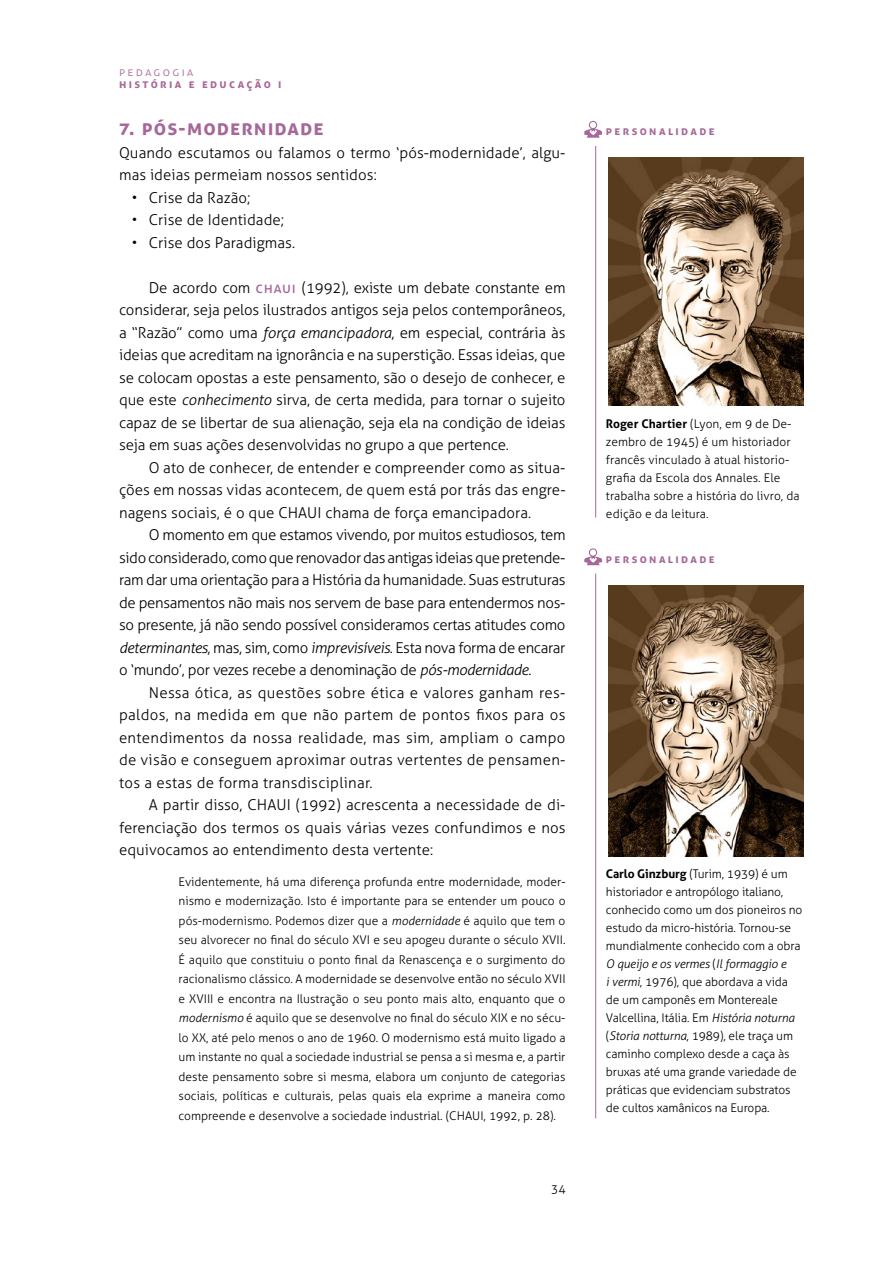
<style>
.page{position:relative;width:893px;height:1263px;background:#fff}
.page>*{position:absolute;margin:0;border:0;box-sizing:border-box;transform-origin:0 0}
.t1{font:700 21px "Aller";letter-spacing:.05em;color:#a66898}
.t2{font:300 15px/22.5px "Aller";letter-spacing:.005em;color:#000;text-align:justify}
.t3{font:300 12px/18px "Aller";letter-spacing:-.01em;color:#000}
.t4{font:700 12px "Aller";letter-spacing:.2em;color:#a66898}
.t5{font:300 12px "Aller";color:#a66898}
.s1{font-weight:400;color:#a66898}
.s2{font-style:italic}
.s3{font-weight:700}
</style>
<div class="page">
<svg style="left:584px;top:121px;width:18px;height:17px"></svg>
<hr style="left:595px;top:146px;width:1px;height:372px;background:#a66898">
<img style="left:608px;top:157px;width:196px;height:248px">
<svg style="left:584px;top:548px;width:18px;height:17px"></svg>
<hr style="left:595px;top:574px;width:1px;height:544px;background:#a66898">
<img style="left:608px;top:585px;width:196px;height:271px">
<p class="t5" style="left:119px;top:65px;width:76px">pedagogia</p>
<p class="t4" style="left:119px;top:77px;width:164px">h istó ria e educação i</p>
<h1 class="t1" style="left:119px;top:115px;width:204px">7. Pós-Modernidade</h1>
<p class="t2" style="left:119px;top:141px;width:448px">Quando escutamos ou falamos o termo ‘pós-modernidade’, algu&shy;mas ideias permeiam nossos sentidos:</p>
<p class="t2" style="left:132px;top:186px;width:120px">• Crise da Razão;</p>
<p class="t2" style="left:132px;top:208px;width:154px">• Crise de Identidade;</p>
<p class="t2" style="left:132px;top:231px;width:163px">• Crise dos Paradigmas.</p>
<p class="t2" style="left:149px;top:276px;width:133px">De acordo com <span class="s1">chaui</span></p>
<p class="t2" style="left:119px;top:276px;width:448px;text-indent:183px">(1992), existe um debate constante em considerar, seja pelos ilustrados antigos seja pelos contemporâneos, a “Razão” como uma <span class="s2">força emancipadora</span>, em especial, contrária às ideias que acreditam na ignorância e na superstição. Essas ideias, que se colocam opostas a este pensamento, são o desejo de conhecer, e que este <span class="s2">conhecimento</span> sirva, de certa medida, para tornar o sujeito capaz de se libertar de sua alienação, seja ela na condição de ideias seja em suas ações desenvolvidas no grupo a que pertence.</p>
<p class="t2" style="left:119px;top:456px;width:448px;text-indent:30px">O ato de conhecer, de entender e compreender como as situa&shy;ções em nossas vidas acontecem, de quem está por trás das engre&shy;nagens sociais, é o que CHAUI chama de força emancipadora.</p>
<p class="t2" style="left:119px;top:523px;width:448px;text-indent:30px">O momento em que estamos vivendo, por muitos estudiosos, tem sido considerado, como que renovador das antigas ideias que pretende&shy;ram dar uma orientação para a História da humanidade. Suas estruturas de pensamentos não mais nos servem de base para entendermos nos&shy;so presente, já não sendo possível consideramos certas atitudes como <span class="s2">determinantes</span>, mas, sim, como <span class="s2">imprevisíveis</span>. Esta nova forma de encarar o ‘mundo’, por vezes recebe a denominação de <span class="s2">pós-modernidade</span>.</p>
<p class="t2" style="left:119px;top:681px;width:448px;text-indent:30px">Nessa ótica, as questões sobre ética e valores ganham res&shy;paldos, na medida em que não partem de pontos fixos para os entendimentos da nossa realidade, mas sim, ampliam o campo de visão e conseguem aproximar outras vertentes de pensamen&shy;tos a estas de forma transdisciplinar.</p>
<p class="t2" style="left:119px;top:793px;width:448px;text-indent:30px">A partir disso, CHAUI (1992) acrescenta a necessidade de di&shy;ferenciação dos termos os quais várias vezes confundimos e nos equivocamos ao entendimento desta vertente:</p>
<p class="t3" style="left:179px;top:872px;width:388px;line-height:19.5px;text-align:justify">Evidentemente, há uma diferença profunda entre modernidade, moder&shy;nismo e modernização. Isto é importante para se entender um pouco o pós-modernismo. Podemos dizer que a <span class="s2">modernidade</span> é aquilo que tem o seu alvorecer no final do século XVI e seu apogeu durante o século XVII.<br>É aquilo que constituiu o ponto final da Renascença e o surgimento do racionalismo clássico. A modernidade se desenvolve então no século XVII e XVIII e encontra na Ilustração o seu ponto mais alto, enquanto que o <span class="s2">modernismo</span> é aquilo que se desenvolve no final do século XIX e no sécu&shy;lo XX, até pelo menos o ano de 1960. O modernismo está muito ligado a um instante no qual a sociedade industrial se pensa a si mesma e, a partir deste pensamento sobre si mesma, elabora um conjunto de categorias sociais, políticas e culturais, pelas quais ela exprime a maneira como compreende e desenvolve a sociedade industrial. (CHAUI, 1992, p. 28).</p>
<p class="t3" style="left:551px;top:1179px;width:16px">34</p>
<p class="t4" style="left:606px;top:123px;width:109px">personalidade</p>
<p class="t3" style="left:606px;top:414px;width:195px"><span class="s3">Roger Chartier</span> (Lyon, em 9 de De&shy;zembro de 1945) é um historiador francês vinculado à atual historio&shy;grafia da Escola dos Annales. Ele trabalha sobre a história do livro, da edição e da leitura.</p>
<p class="t4" style="left:606px;top:551px;width:109px">personalidade</p>
<p class="t3" style="left:606px;top:864px;width:198px"><span class="s3">Carlo Ginzburg</span> (Turim, 1939) é um historiador e antropólogo italiano, conhecido como um dos pioneiros no estudo da micro-história. Tornou-se mundialmente conhecido com a obra <span class="s2">O queijo e os vermes</span> (<span class="s2">Il formaggio e<br>i vermi</span>, 1976), que abordava a vida de um camponês em Montereale Valcellina, Itália. Em <span class="s2">História noturna </span>(<span class="s2">Storia notturna</span>, 1989), ele traça um caminho complexo desde a caça às bruxas até uma grande variedade de práticas que evidenciam substratos de cultos xamânicos na Europa.</p>
</div>
